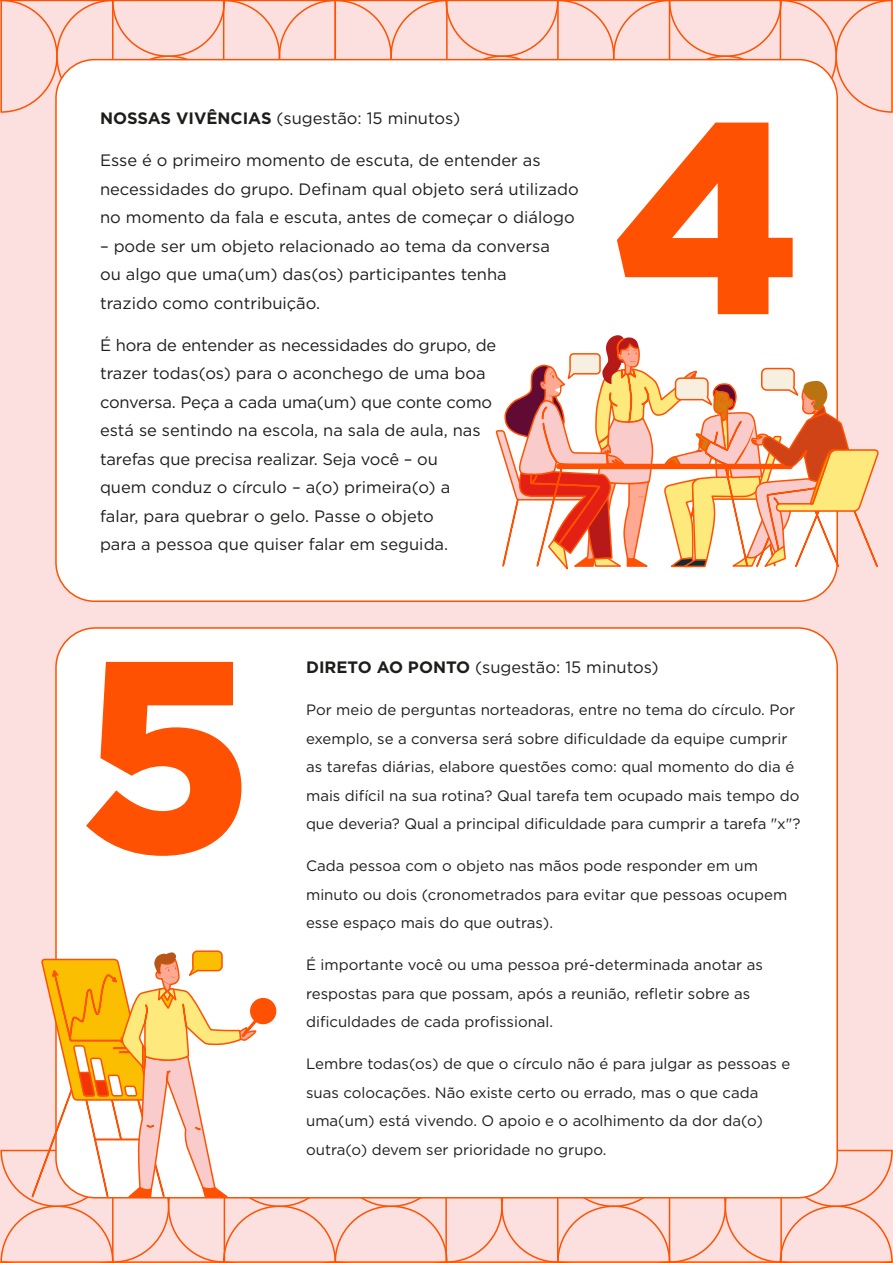
<style>
.page{position:relative;width:893px;height:1263px;background:#fce0df}
.page>*{position:absolute;margin:0;border:0;box-sizing:border-box;transform-origin:0 0}
.t1{font:900 271.65px "Gotham";color:#ff5101}
.t2{font:16.5px/28.5px "Gotham";color:#1d1d1b}
.t3{font:15px/28.5px "Gotham";color:#1d1d1b}
.s1{font-weight:700}
</style>
<div class="page">
<svg style="left:0;top:0;width:893px;height:113px"></svg>
<div style="left:56px;top:60px;width:781px;height:541px;background:#fff;border-radius:39px"></div>
<div style="left:56px;top:628px;width:781px;height:570px;background:#fff;border-radius:40px"></div>
<svg style="left:495px;top:323px;width:384px;height:279px"></svg>
<svg style="left:0;top:950px;width:893px;height:313px"></svg>
<p class="t2" style="left:100px;top:104px;width:362px"><span class="s1">NOSSAS VIVÊNCIAS</span> (sugestão: 15 minutos)</p>
<p class="t2" style="left:100px;top:146px;width:480px">Esse é o primeiro momento de escuta, de entender as necessidades do grupo. Definam qual objeto será utilizado no momento da fala e escuta, antes de começar o diálogo</p>
<p class="t2" style="left:100px;top:231px;width:451px">– pode ser um objeto relacionado ao tema da conversa ou algo que uma(um) das(os) participantes tenha trazido como contribuição.</p>
<p class="t2" style="left:100px;top:330px;width:398px">É hora de entender as necessidades do grupo, de trazer todas(os) para o aconchego de uma boa conversa. Peça a cada uma(um) que conte como está se sentindo na escola, na sala de aula, nas tarefas que precisa realizar. Seja você – ou<br>quem conduz o círculo – a(o) primeira(o) a<br>falar, para quebrar o gelo. Passe o objeto<br>para a pessoa que quiser falar em seguida.</p>
<h1 class="t1" style="left:613px;top:31px;width:189px">4</h1>
<h1 class="t1" style="left:81px;top:569px;width:173px">5</h1>
<p class="t2" style="left:306px;top:653px;width:354px"><span class="s1">DIRETO AO PONTO</span> (sugestão: 15 minutos)</p>
<p class="t3" style="left:306px;top:695px;width:496px">Por meio de perguntas norteadoras, entre no tema do círculo. Por exemplo, se a conversa será sobre dificuldade da equipe cumprir as tarefas diárias, elabore questões como: qual momento do dia é mais difícil na sua rotina? Qual tarefa tem ocupado mais tempo do que deveria? Qual a principal dificuldade para cumprir a tarefa "x"?</p>
<p class="t3" style="left:306px;top:851px;width:483px">Cada pessoa com o objeto nas mãos pode responder em um minuto ou dois (cronometrados para evitar que pessoas ocupem esse espaço mais do que outras).</p>
<p class="t3" style="left:306px;top:950px;width:458px">É importante você ou uma pessoa pré-determinada anotar as respostas para que possam, após a reunião, refletir sobre as dificuldades de cada profissional.</p>
<p class="t3" style="left:306px;top:1049px;width:486px">Lembre todas(os) de que o círculo não é para julgar as pessoas e suas colocações. Não existe certo ou errado, mas o que cada uma(um) está vivendo. O apoio e o acolhimento da dor da(o) outra(o) devem ser prioridade no grupo.</p>
</div>
